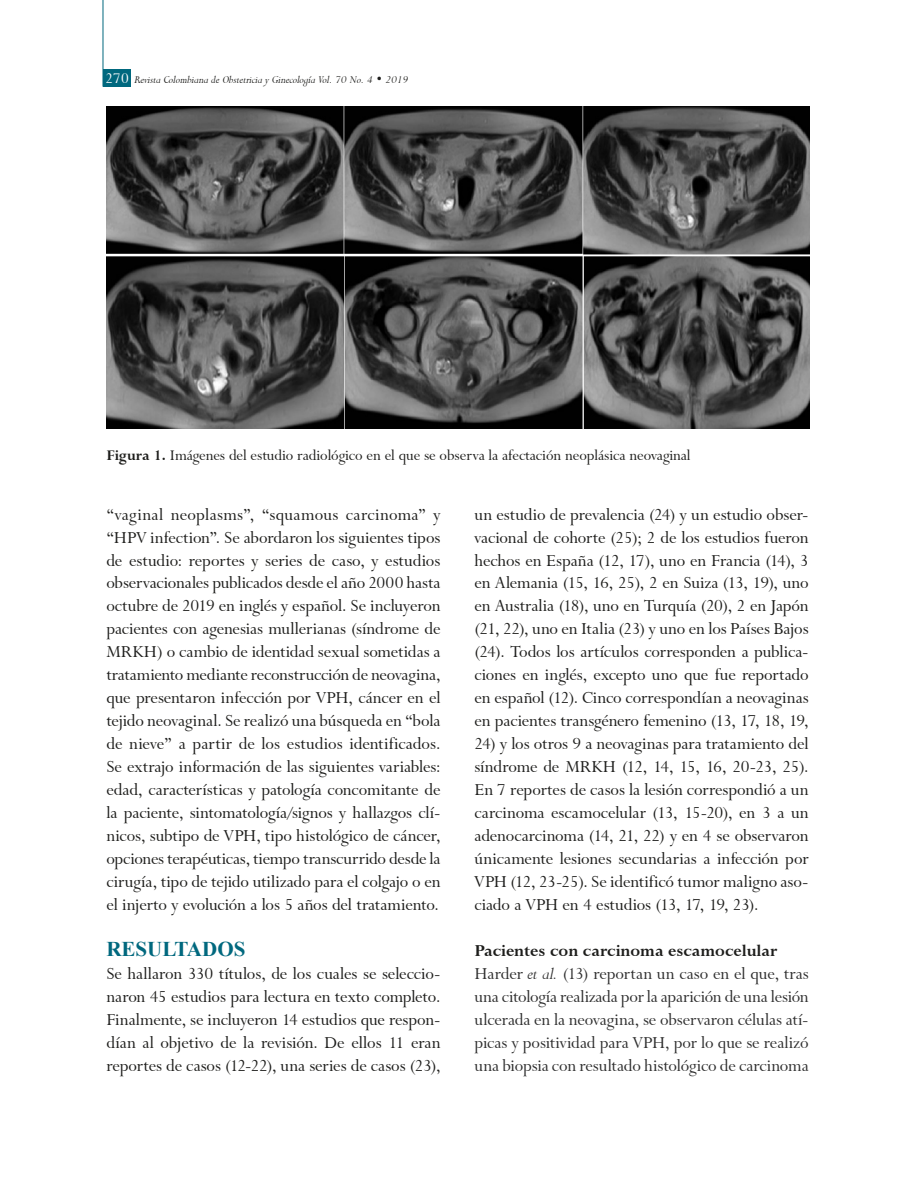
<style>
.page{position:relative;width:915px;height:1191px;background:#fff}
.page>*{position:absolute;margin:0;border:0;box-sizing:border-box;transform-origin:0 0}
._005-SUBTI_1{font:700 21px "Times New Roman";color:#00687e}
.Primer_parrafo{font:18.75px/23px "Lapidary 333 BT";color:#1d1d1b;text-align:justify}
.Primer_parrafo-2{font:18.75px/23px "Lapidary 333 BT";color:#2e2e2e;text-align:justify}
._011-SUBTI_2{font:700 18.75px "Lapidary 333 BT";color:#1d1d1b}
._017-PIES_DE_FOTO{font:16.5px "Lapidary 333 BT";color:#1d1d1b}
.t1{font:italic 12px "Lapidary 333 BT";color:#1d1d1b}
.s1{font-style:normal;font-size:16.5px;color:#fff}
.s2{font-weight:700}
.s3{font-style:italic}
</style>
<div class="page">
<div style="left:103px;top:70px;width:27px;height:17px;background:#00687e"></div>
<hr style="left:103px;top:0;width:1px;height:87px;background:#00687e">
<img style="left:106px;top:106px;width:702px;height:322px">
<p class="t1" style="left:105px;top:73px;width:304px"><span class="s1">270</span> Revista Colombiana de Obstetricia y Ginecología Vol. 70 No. 4 • 2019</p>
<p class="_017-PIES_DE_FOTO" style="left:106px;top:446px;width:585px"><span class="s2">Figura 1.</span> Imágenes del estudio radiológico en el que se observa la afectación neoplásica neovaginal</p>
<p class="Primer_parrafo" style="left:106px;top:503px;width:335px">“vaginal neoplasms”, “squamous carcinoma” y “HPV infection”. Se abordaron los siguientes tipos de estudio: reportes y series de caso, y estudios observacionales publicados desde el año 2000 hasta octubre de 2019 en inglés y español. Se incluyeron pacientes con agenesias mullerianas (síndrome de MRKH) o cambio de identidad sexual sometidas a tratamiento mediante reconstrucción de neovagina, que presentaron infección por VPH, cáncer en el tejido neovaginal. Se realizó una búsqueda en “bola de nieve” a partir de los estudios identificados.<br>Se extrajo información de las siguientes variables: edad, características y patología concomitante de la paciente, sintomatología/signos y hallazgos clí&shy;nicos, subtipo de VPH, tipo histológico de cáncer, opciones terapéuticas, tiempo transcurrido desde la cirugía, tipo de tejido utilizado para el colgajo o en el injerto y evolución a los 5 años del tratamiento.</p>
<p class="_005-SUBTI_1" style="left:106px;top:934px;width:140px">RESULTADOS</p>
<p class="Primer_parrafo" style="left:106px;top:962px;width:335px">Se hallaron 330 títulos, de los cuales se seleccio&shy;naron 45 estudios para lectura en texto completo.<br>Finalmente, se incluyeron 14 estudios que respon&shy;dían al objetivo de la revisión. De ellos 11 eran reportes de casos (12-22), una series de casos (23),</p>
<p class="Primer_parrafo" style="left:474px;top:503px;width:335px">un estudio de prevalencia (24) y un estudio obser&shy;vacional de cohorte (25); 2 de los estudios fueron hechos en España (12, 17), uno en Francia (14), 3 en Alemania (15, 16, 25), 2 en Suiza (13, 19), uno en Australia (18), uno en Turquía (20), 2 en Japón (21, 22), uno en Italia (23) y uno en los Países Bajos (24). Todos los artículos corresponden a publica&shy;ciones en inglés, excepto uno que fue reportado en español (12). Cinco correspondían a neovaginas en pacientes transgénero femenino (13, 17, 18, 19,</p>
<p class="Primer_parrafo" style="left:474px;top:732px;width:335px">24) y los otros 9 a neovaginas para tratamiento del síndrome de MRKH (12, 14, 15, 16, 20-23, 25).<br>En 7 reportes de casos la lesión correspondió a un carcinoma escamocelular (13, 15-20), en 3 a un adenocarcinoma (14, 21, 22) y en 4 se observaron únicamente lesiones secundarias a infección por VPH (12, 23-25). Se identificó tumor maligno aso&shy;ciado a VPH en 4 estudios (13, 17, 19, 23).</p>
<p class="_011-SUBTI_2" style="left:474px;top:939px;width:304px">Pacientes con carcinoma escamocelular</p>
<p class="Primer_parrafo-2" style="left:474px;top:962px;width:335px">Harder <span class="s3">et al.</span> (13) reportan un caso en el que, tras una citología realizada por la aparición de una lesión ulcerada en la neovagina, se observaron células atí&shy;picas y positividad para VPH, por lo que se realizó una biopsia con resultado histológico de carcinoma</p>
</div>
